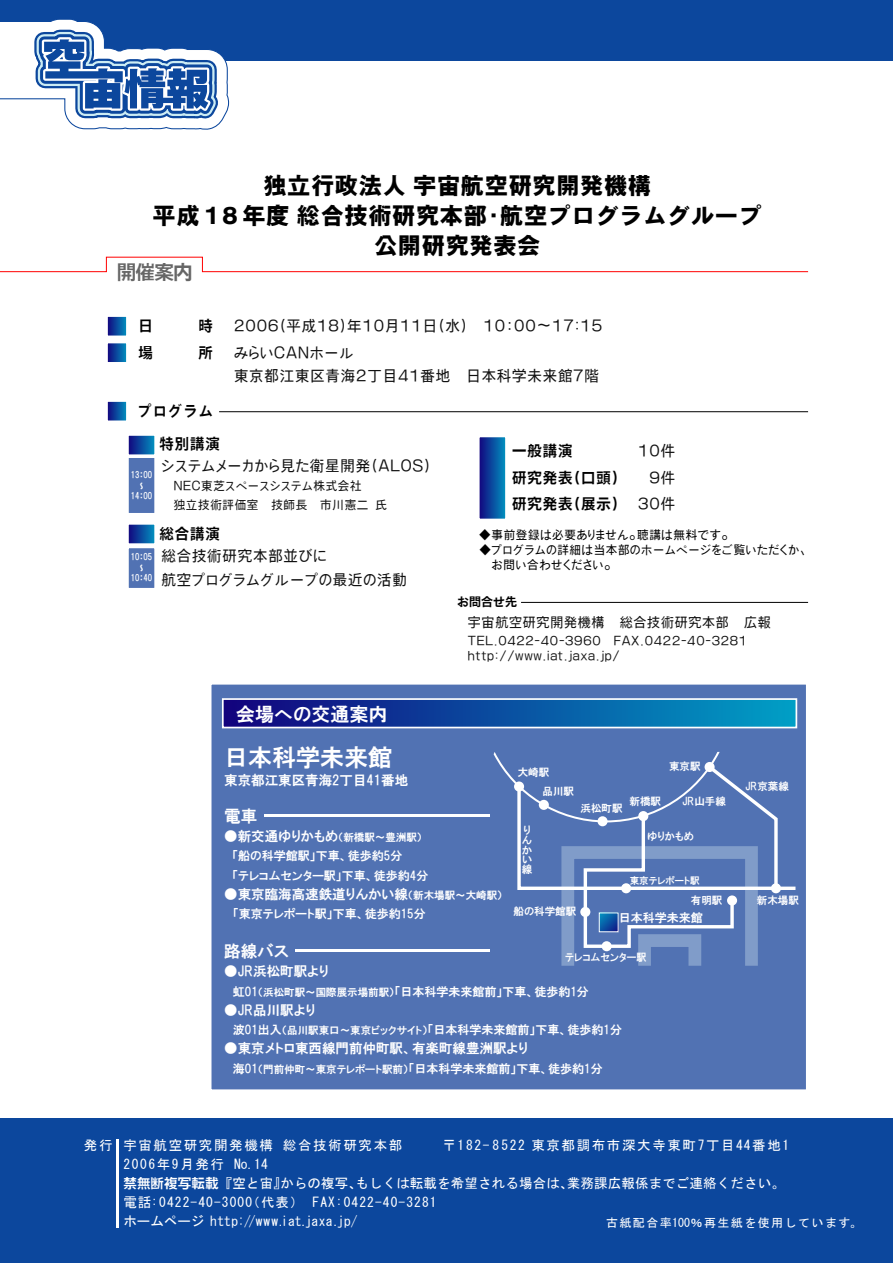
<style>
.page{position:relative;width:893px;height:1263px;background:#fff}
.page>*{position:absolute;margin:0;border:0;box-sizing:border-box;transform-origin:0 0}
.t1{font:24px "HGP Gothic E";color:#fff}
.t2{font:22.5px/30px "Into Go EB";letter-spacing:.06em;color:#000;text-align:center}
.t3{font:19.65px "V7 Gothic Bold G";color:#666}
.t4{font:19.05px "HGP Gothic E";color:#fff}
.t5{font:16.5px "HGP Gothic E";color:#fff}
.t6{font:15px/26.5px "V7 Gothic Medium G";letter-spacing:.06em;color:#111;scale:.96 1}
.t7{font:15px/26.5px "V7 Gothic Bold G";letter-spacing:.06em;color:#000;scale:.96 1}
.t8{font:13.5px/19px "MS Gothic";letter-spacing:.01em;color:#fff}
.t9{font:13.5px "HGP Gothic E";color:#fff}
.t10{font:13.5px "MS Gothic";letter-spacing:.12em;color:#fff}
.t11{font:13.5px "V7 Gothic Medium G";letter-spacing:.06em;color:#111;scale:.96 1}
.t12{font:13.5px "MS Gothic";letter-spacing:.08em;color:#fff}
.t13{font:12px/19.4px "HGP Gothic E";color:#fff}
.t14{font:12px/19px "V7 Gothic Medium G";letter-spacing:.06em;color:#111;scale:.96 1}
.t15{font:12px/15px "V7 Gothic Medium G";letter-spacing:.06em;color:#000;scale:.96 1}
.t16{font:12px "MS Gothic";letter-spacing:.12em;color:#fff}
.t17{font:12px "V7 Gothic Bold G";color:#000}
.t18{font:10.5px/10.2px "HGP Gothic E";color:#fff}
.t19{font:10.5px "HGP Gothic E";color:#fff;scale:.95 1}
.t20{font:9.6px "HGP Gothic E";color:#fff}
.t21{font:9px "HGP Gothic E";color:#fff;scale:.9 1}
.t22{font:8.7px "HGP Gothic E";color:#fff;scale:1.11 1}
.s1{font-size:10.5px}
.s2{font-family:"V7 Gothic Bold G"}
</style>
<div class="page">
<div style="left:0;top:1118px;width:893px;height:145px;background:#0c479d"></div>
<div style="left:0;top:0;width:893px;height:61px;background:#0c479d"></div>
<hr style="left:117px;top:1139px;width:2px;height:88px;background:#fff">
<div style="left:209px;top:682px;width:599px;height:409px;background:#5172b3;border:2px solid #fff"></div>
<div style="left:222px;top:698px;width:575px;height:30px;background:linear-gradient(to right,#13017d,#00a0c6);border:2px solid #fff"></div>
<hr style="left:265px;top:814px;width:225px;height:2px;background:#fff">
<hr style="left:296px;top:949px;width:194px;height:3px;background:#fff">
<div style="left:561px;top:846px;width:197px;height:126px;border:13px solid #809cc9"></div>
<div style="left:638px;top:934px;width:63px;height:38px;border:13px solid #809cc9"></div>
<svg style="left:494px;top:752px;width:302px;height:198px"></svg>
<svg style="left:599px;top:912px;width:20px;height:20px"></svg>
<div style="left:127px;top:456px;width:29px;height:59px;background:#5172b3;border:2px solid #fff"></div>
<svg style="left:128px;top:435px;width:27px;height:20px"></svg>
<svg style="left:479px;top:437px;width:27px;height:82px;background:#1856a4"></svg>
<svg style="left:107px;top:316px;width:20px;height:20px"></svg>
<svg style="left:107px;top:343px;width:20px;height:19px"></svg>
<svg style="left:107px;top:401px;width:20px;height:20px"></svg>
<div style="left:127px;top:546px;width:29px;height:44px;background:#5172b3;border:2px solid #fff"></div>
<svg style="left:128px;top:524px;width:27px;height:20px"></svg>
<hr style="left:521px;top:602px;width:287px;height:1px;background:#000">
<hr style="left:219px;top:411px;width:589px;height:1px;background:#000">
<svg style="left:0;top:257px;width:809px;height:15px"></svg>
<svg style="left:0;top:19px;width:230px;height:111px"></svg>
<h2 class="t2" style="left:153px;top:170px;width:610px">独立行政法人宇宙航空研究開発機構<br>平成１８年度総合技術研究本部・航空プログラムグループ公開研究発表会</h2>
<h3 class="t3" style="left:117px;top:262px;width:78px">開催案内</h3>
<p class="t7" style="left:138px;top:312px;width:16px">日</p>
<p class="t7" style="left:198px;top:312px;width:16px">時</p>
<p class="t7" style="left:138px;top:339px;width:16px">場</p>
<p class="t7" style="left:198px;top:339px;width:16px">所</p>
<p class="t7" style="left:138px;top:398px;width:79px">プログラム</p>
<p class="t6" style="left:234px;top:312px;width:385px">2006（平成18）年10月11日（水） 10：00～17:15みらいCANホール</p>
<p class="t6" style="left:234px;top:363px;width:382px">東京都江東区青海2丁目41番地 日本科学未来館7階</p>
<p class="t7" style="left:160px;top:431px;width:64px">特別講演</p>
<p class="t21" style="left:131px;top:470px;width:26px">13：00</p>
<p class="t21" style="left:131px;top:491px;width:26px">14：00</p>
<p class="t22" style="left:137px;top:481px;width:7px">〜</p>
<p class="t21" style="left:131px;top:553px;width:26px">10：05</p>
<p class="t21" style="left:131px;top:574px;width:26px">10：40</p>
<p class="t22" style="left:137px;top:564px;width:7px">〜</p>
<p class="t6" style="left:161px;top:452px;width:282px">システムメーカから見た衛星開発（ALOS）</p>
<p class="t14" style="left:174px;top:476px;width:224px">NEC東芝スペースシステム株式会社<br>独立技術評価室 技師長 市川憲二 氏</p>
<p class="t6" style="left:161px;top:544px;width:257px;line-height:23.5px">総合技術研究本部並びに<br>航空プログラムグループの最近の活動</p>
<p class="t7" style="left:160px;top:520px;width:64px">総合講演</p>
<h3 class="t4" style="left:236px;top:704px;width:153px">会場への交通案内</h3>
<p class="t7" style="left:512px;top:437px;width:112px">一般講演<br>研究発表（口頭）研究発表（展示）</p>
<p class="t6" style="left:638px;top:437px;width:40px;text-align:right">10件<br>9件<br>30件</p>
<p class="t15" style="left:479px;top:527px;width:261px">◆事前登録は必要ありません。聴講は無料です。</p>
<p class="t15" style="left:492px;top:542px;width:329px;text-indent:-12px">◆プログラムの詳細は当本部のホームページをご覧いただくか、お問い合わせください。</p>
<p class="t17" style="left:457px;top:595px;width:61px">お問合せ先</p>
<p class="t11" style="left:468px;top:615px;width:317px">宇宙航空研究開発機構 総合技術研究本部 広報</p>
<p class="t14" style="left:468px;top:632px;width:292px;line-height:15.6px">TEL.0422-40-3960 FAX.0422-40-3281 http://www.iat.jaxa.jp/</p>
<h1 class="t1" style="left:224px;top:745px;width:169px">日本科学未来館</h1>
<p class="t9" style="left:224px;top:773px;width:185px">東京都江東区青海2丁目41番地</p>
<p class="t18" style="left:542px;top:763px;width:33px;line-height:18.6px;text-indent:-25px">大崎駅<br>品川駅</p>
<p class="t18" style="left:669px;top:761px;width:33px">東京駅</p>
<p class="t18" style="left:682px;top:796px;width:45px">JR山手線</p>
<p class="t18" style="left:745px;top:781px;width:45px">JR京葉線</p>
<p class="t18" style="left:630px;top:796px;width:33px">新橋駅</p>
<p class="t18" style="left:581px;top:803px;width:43px">浜松町駅</p>
<h3 class="t5" style="left:224px;top:808px;width:34px">電車</h3>
<p class="t9" style="left:224px;top:829px;width:199px">●新交通ゆりかもめ<span class="s1">（新橋駅～豊洲駅）</span></p>
<p class="t13" style="left:232px;top:846px;width:198px">「船の科学館駅」下車、徒歩約5分<br>「テレコムセンター駅」下車、徒歩約4分</p>
<p class="t9" style="left:224px;top:887px;width:280px">●東京臨海高速鉄道りんかい線<span class="s1">（新木場駅～大崎駅）</span></p>
<p class="t13" style="left:233px;top:904px;width:194px">「東京テレポート駅」下車、徒歩約15分</p>
<h3 class="t5" style="left:224px;top:943px;width:67px">路線バス</h3>
<p class="t9" style="left:224px;top:964px;width:106px">●JR浜松町駅より</p>
<p class="t13" style="left:233px;top:981px;width:358px">虹01<span class="s1">（浜松町駅～国際展示場前駅）</span>「日本科学未来館前」下車、徒歩約1分</p>
<p class="t9" style="left:224px;top:1003px;width:93px">●JR品川駅より</p>
<p class="t13" style="left:233px;top:1020px;width:391px">波01出入<span class="s1">（品川駅東口～東京ビックサイト）</span>「日本科学未来館前」下車、徒歩約1分</p>
<p class="t9" style="left:224px;top:1042px;width:305px">●東京メトロ東西線門前仲町駅、有楽町線豊洲駅より</p>
<p class="t13" style="left:233px;top:1059px;width:371px">海01<span class="s1">（門前仲町～東京テレポート駅前）</span>「日本科学未来館前」下車、徒歩約1分</p>
<p class="t18" style="left:522px;top:825px;width:12px">りんかい</p>
<p class="t18" style="left:522px;top:864px;width:12px">線</p>
<p class="t18" style="left:647px;top:831px;width:48px">ゆりかもめ</p>
<p class="t20" style="left:630px;top:876px;width:71px">東京テレポート駅</p>
<p class="t13" style="left:619px;top:907px;width:85px">日本科学未来館</p>
<p class="t18" style="left:691px;top:895px;width:33px">有明駅</p>
<p class="t18" style="left:757px;top:895px;width:43px">新木場駅</p>
<p class="t18" style="left:513px;top:906px;width:64px">船の科学館駅</p>
<p class="t19" style="left:565px;top:952px;width:87px">テレコムセンター駅</p>
<p class="t12" style="left:84px;top:1138px;width:30px">発行</p>
<p class="t10" style="left:123px;top:1138px;width:280px">宇宙航空研究開発機構 総合技術研究本部</p>
<p class="t10" style="left:442px;top:1138px;width:348px">〒182-8522 東京都調布市深大寺東町7丁目44番地1</p>
<p class="t8" style="left:123px;top:1154px;width:663px">2006年9月発行 No.14<br><span class="s2">禁無断複写転載</span>『空と宙』からの複写、もしくは転載を希望される場合は、業務課広報係までご連絡ください。電話：0422-40-3000（代表） FAX：0422-40-3281<br>ホームページ http://www.iat.jaxa.jp/</p>
<p class="t16" style="left:606px;top:1216px;width:257px">古紙配合率100％再生紙を使用しています。</p>
</div>
